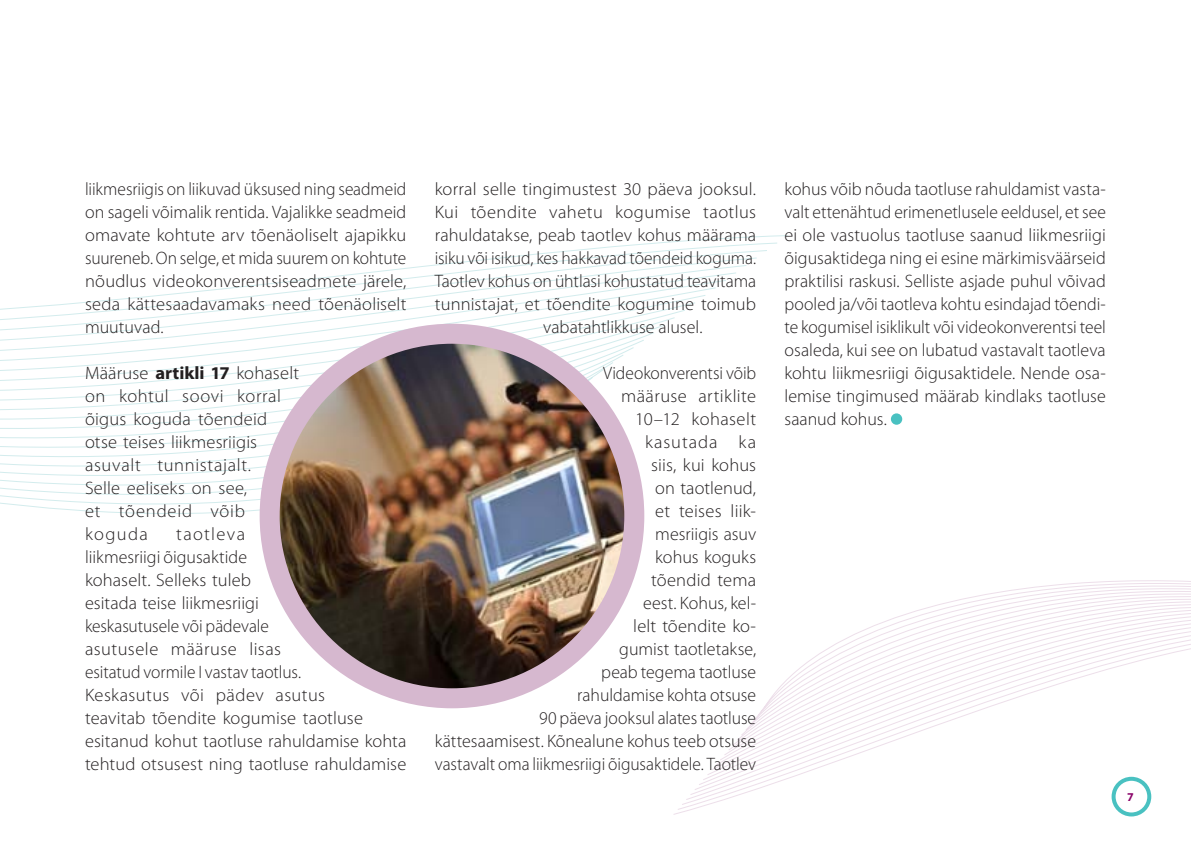
<style>
.page{position:relative;width:1191px;height:842px;background:#fff}
.page>*{position:absolute;margin:0;border:0;box-sizing:border-box;transform-origin:0 0}
.t1{font:300 18px/23px "Myriad Pro";letter-spacing:.005em;color:#231f20;text-align:justify}
.t2{font:300 18px "Myriad Pro";letter-spacing:.025em;color:#231f20}
.t3{font:700 12px "Myriad Pro";color:#8a0369}
.s1{font-weight:700}
</style>
<div class="page">
<svg style="left:0;top:235px;width:788px;height:299px"></svg>
<svg style="left:673px;top:580px;width:518px;height:236px"></svg>
<div style="left:891px;top:413px;width:11px;height:12px;background:#49c1c1;border-radius:50%"></div>
<img style="left:270px;top:334px;width:364px;height:364px;border-radius:182px">
<div style="left:260px;top:324px;width:384px;height:384px;border:20px solid #d6b8cf;border-radius:50%"></div>
<p class="t1" style="left:85px;top:177px;width:323px">liikmesriigis on liikuvad üksused ning seadmeid on sageli võimalik rentida. Vajalikke seadmeid omavate kohtute arv tõenäoliselt ajapikku suureneb. On selge, et mida suurem on kohtute nõudlus videokonverentsiseadmete järele, seda kättesaadavamaks need tõenäoliselt muutuvad.</p>
<p class="t1" style="left:85px;top:361px;width:216px;text-align:left">Määruse <span class="s1">artikli 17</span> kohaselt on kohtul soovi korral õigus koguda tõendeid otse teises liikmesriigis asuvalt tunnistajalt.<br>Selle eeliseks on see,<br>et tõendeid võib koguda</p>
<p class="t1" style="left:85px;top:522px;width:323px;text-align:left;text-indent:91px">taotleva<br>liikmesriigi õigusaktide<br>kohaselt. Selleks tuleb<br>esitada teise liikmesriigi<br>keskasutusele või pädevale<br>asutusele määruse lisas<br>esitatud vormile I vastav taotlus.<br>Keskasutus või pädev asutus<br>teavitab tõendite kogumise taotluse esitanud kohut taotluse rahuldamise kohta tehtud otsusest ning taotluse rahuldamise</p>
<p class="t1" style="left:435px;top:177px;width:323px">korral selle tingimustest 30 päeva jooksul.</p>
<p class="t2" style="left:435px;top:201px;width:323px">Kui tõendite vahetu kogumise taotlus</p>
<p class="t1" style="left:435px;top:223px;width:323px">rahuldatakse, peab taotlev kohus määrama</p>
<p class="t1" style="left:435px;top:246px;width:323px">isiku või isikud, kes hakkavad tõendeid koguma.</p>
<p class="t1" style="left:435px;top:269px;width:323px">Taotlev kohus on ühtlasi kohustatud teavitama</p>
<p class="t1" style="left:435px;top:292px;width:323px">tunnistajat, et tõendite kogumine toimub</p>
<p class="t1" style="left:543px;top:315px;width:161px">vabatahtlikkuse alusel.</p>
<p class="t1" style="left:435px;top:361px;width:323px;text-align:right">Videokonverentsi võib<br>määruse artiklite<br>10–12 kohaselt<br>kasutada ka<br>siis, kui kohus<br>on taotlenud,<br>et teises liik-<br>mesriigis asuv<br>kohus koguks<br>tõendid tema<br>eest. Kohus, kel-<br>lelt tõendite ko-<br>gumist taotletakse,<br>peab tegema taotluse<br>rahuldamise kohta otsuse<br>90 päeva jooksul alates taotluse kättesaamisest. Kõnealune kohus teeb otsuse vastavalt oma liikmesriigi õigusaktidele. Taotlev</p>
<p class="t1" style="left:784px;top:177px;width:323px">kohus võib nõuda taotluse rahuldamist vasta&shy;valt ettenähtud erimenetlusele eeldusel, et see ei ole vastuolus taotluse saanud liikmesriigi õigusaktidega ning ei esine märkimisväärseid praktilisi raskusi. Selliste asjade puhul võivad pooled ja/või taotleva kohtu esindajad tõendi&shy;te kogumisel isiklikult või videokonverentsi teel osaleda, kui see on lubatud vastavalt taotleva kohtu liikmesriigi õigusaktidele. Nende osa&shy;lemise tingimused määrab kindlaks taotluse saanud kohus.</p>
<p class="t3" style="left:1127px;top:789px;width:8px">7</p>
</div>
